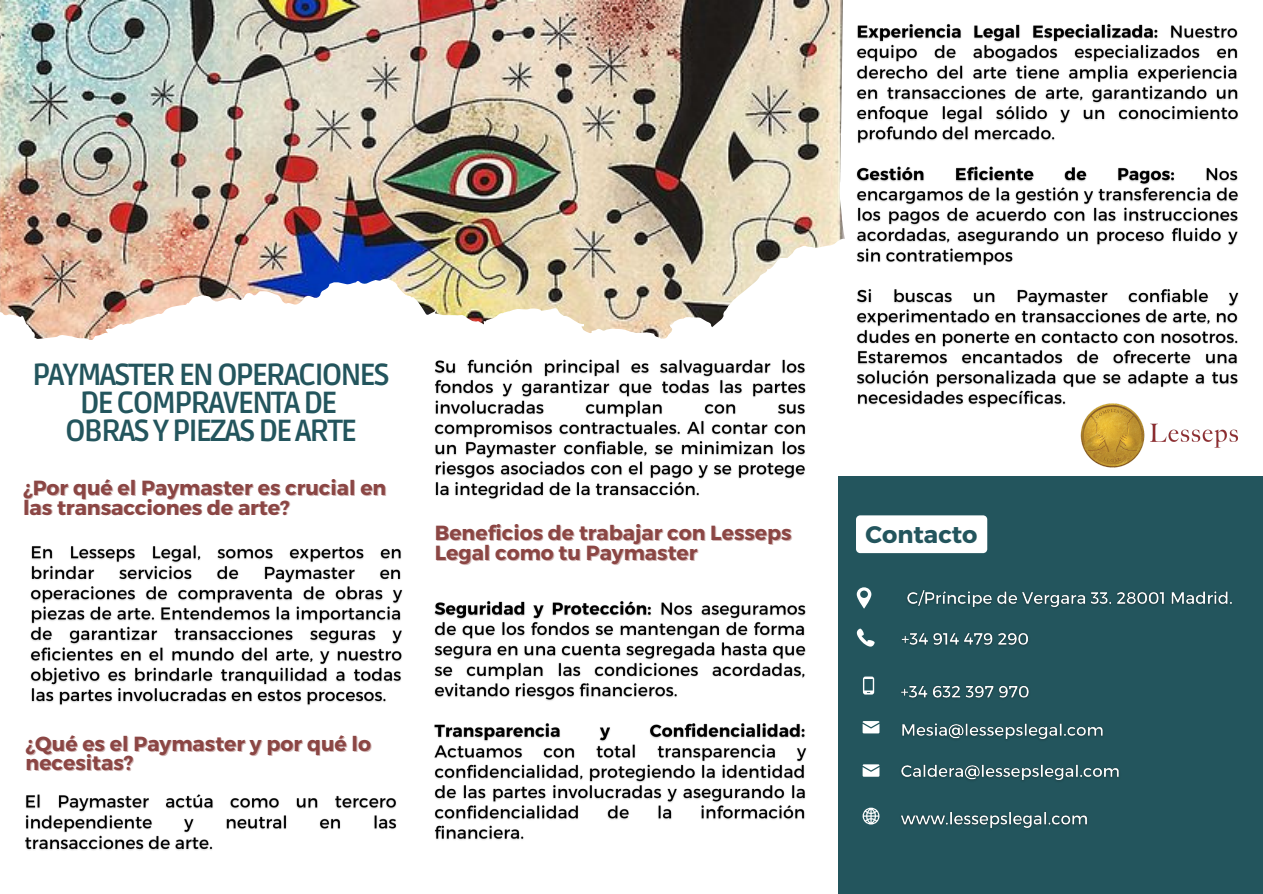
<style>
.page{position:relative;width:1263px;height:894px;background:#fff}
.page>*{position:absolute;margin:0;border:0;box-sizing:border-box;transform-origin:0 0}
.t1{font:700 30.45px/28px "Ruda";letter-spacing:-.07em;color:#23555d;text-align:center}
.t2{font:700 24px "Montserrat";color:#23555d}
.t3{font:700 20.4px/19px "Montserrat";color:#8b4644}
</style>
<div class="page">
<svg style="left:651px;top:0;width:467px;height:468px"></svg>
<div style="left:838px;top:476px;width:425px;height:417px;background:#23555d"></div>
<img style="left:0;top:0;width:651px;height:340px">
<svg style="left:857px;top:587px;width:14px;height:21px"></svg>
<svg style="left:857px;top:628px;width:18px;height:18px"></svg>
<svg style="left:863px;top:676px;width:11px;height:18px"></svg>
<svg style="left:863px;top:721px;width:16px;height:12px"></svg>
<svg style="left:863px;top:807px;width:16px;height:17px"></svg>
<img style="left:907px;top:590px;width:325px;height:18px">
<div style="left:856px;top:515px;width:131px;height:38px;background:#fff"></div>
<img style="left:30px;top:545px;width:373px;height:161px">
<img style="left:901px;top:633px;width:128px;height:65px">
<img style="left:901px;top:723px;width:218px;height:58px">
<img style="left:901px;top:812px;width:186px;height:16px">
<img style="left:434px;top:352px;width:375px;height:147px">
<img style="left:434px;top:601px;width:373px;height:239px">
<img style="left:25px;top:794px;width:372px;height:56px">
<img style="left:854px;top:18px;width:385px;height:393px">
<svg style="left:863px;top:764px;width:16px;height:12px"></svg>
<img style="left:1080px;top:403px;width:158px;height:64px">
<p class="t1" style="left:32px;top:361px;width:360px">PAYMASTER EN OPERACIONES<br>DE COMPRAVENTA DE</p>
<p class="t1" style="left:65px;top:417px;width:293px">OBRAS Y PIEZAS DE ARTE</p>
<p class="t3" style="left:23px;top:477px;width:365px">¿Por qué el Paymaster es crucial en las transacciones de arte?</p>
<p class="t3" style="left:435px;top:521px;width:358px;line-height:20.2px">Beneficios de trabajar con Lesseps<br>Legal como tu Paymaster</p>
<p class="t3" style="left:26px;top:732px;width:347px">¿Qué es el Paymaster y por qué lo necesitas?</p>
<p class="t2" style="left:866px;top:518px;width:113px">Contacto</p>
</div>
